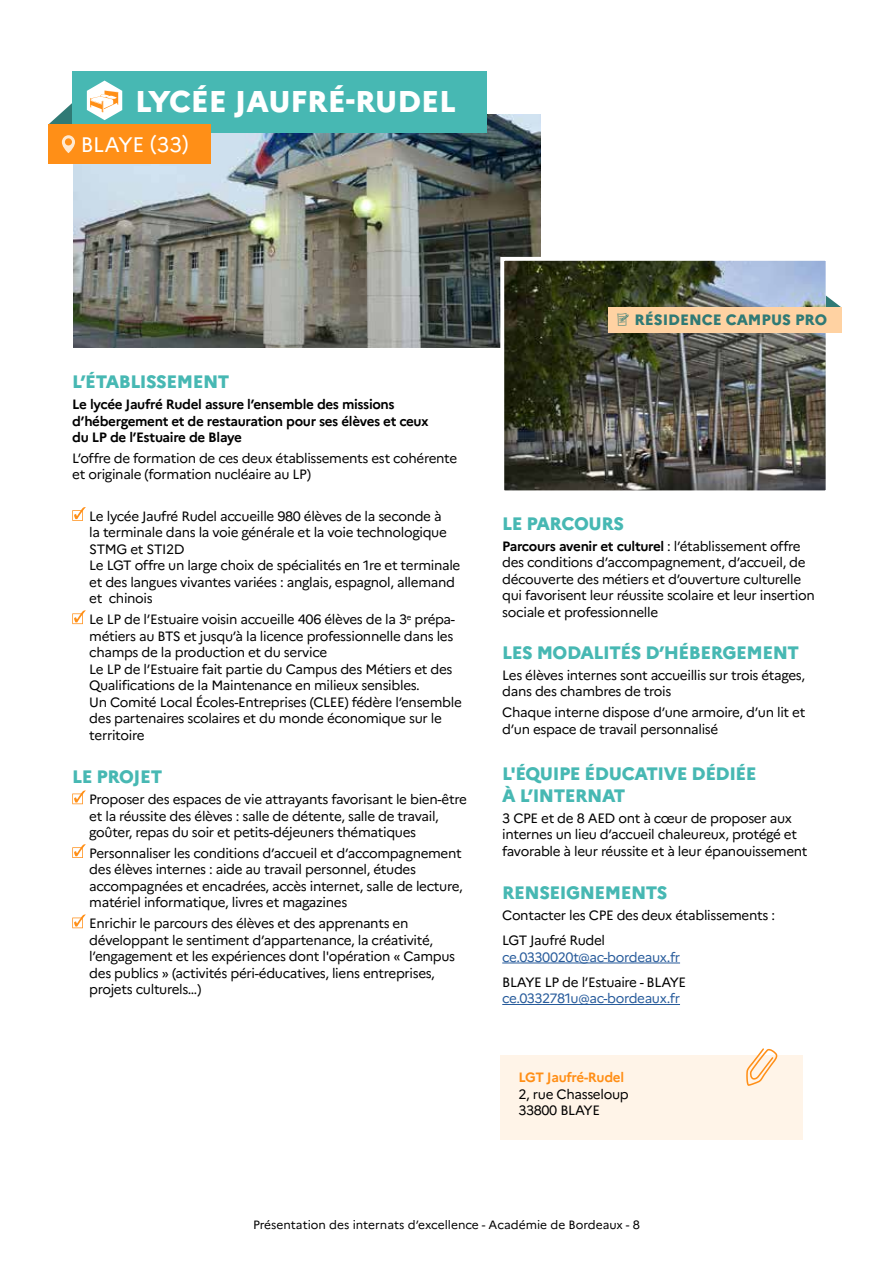
<style>
.page{position:relative;width:893px;height:1263px;background:#fff}
.page>*{position:absolute;margin:0;border:0;box-sizing:border-box;transform-origin:0 0}
.t1{font:800 30px "Marianne";color:#fff}
.t2{font:21px "Marianne";color:#fff}
.t3{font:800 18px/21.6px "Marianne";letter-spacing:-.025em;color:#47b8b3}
.t4{font:800 15px "Marianne";color:#307a75}
.t5{font:13.5px/16.5px "Marianne";letter-spacing:-.025em;color:#000}
.t6{font:700 13.5px/16.5px "Marianne";letter-spacing:-.025em;color:#000}
.t7{font:13.5px "Marianne";letter-spacing:-.03em;color:#275b9b}
.t8{font:700 13.5px "Marianne";letter-spacing:-.025em;color:#ff8f17}
.t9{font:12px "Marianne";color:#000}
.s1{font-weight:700}
</style>
<div class="page">
<img style="left:74px;top:114px;width:467px;height:234px">
<img style="left:505px;top:262px;width:319px;height:227px">
<div style="left:500px;top:257px;width:329px;height:237px;border:4px solid #fff"></div>
<div style="left:72px;top:71px;width:415px;height:61px;background:#47b8b3"></div>
<div style="left:48px;top:124px;width:162px;height:40px;background:#ff8f17"></div>
<svg style="left:49px;top:103px;width:26px;height:50px"></svg>
<svg style="left:87px;top:81px;width:35px;height:39px"></svg>
<svg style="left:72px;top:507px;width:14px;height:14px"></svg>
<svg style="left:72px;top:610px;width:14px;height:14px"></svg>
<svg style="left:72px;top:790px;width:14px;height:14px"></svg>
<svg style="left:72px;top:844px;width:14px;height:14px"></svg>
<svg style="left:72px;top:914px;width:14px;height:14px"></svg>
<div style="left:500px;top:1055px;width:303px;height:84px;background:#fff4e8"></div>
<svg style="left:746px;top:1048px;width:31px;height:38px"></svg>
<hr style="left:502px;top:962px;width:178px;height:1px;background:#275b9b">
<hr style="left:502px;top:1004px;width:178px;height:1px;background:#275b9b">
<svg style="left:826px;top:296px;width:15px;height:11px"></svg>
<div style="left:608px;top:307px;width:233px;height:26px;background:#ffd2a2"></div>
<h1 class="t1" style="left:135px;top:78px;width:322px">LYCÉE JAUFRÉ-RUDEL</h1>
<h2 class="t2" style="left:81px;top:128px;width:110px">BLAYE (33)</h2>
<h3 class="t3" style="left:72px;top:370px;width:159px">L’ÉTABLISSEMENT</h3>
<p class="t6" style="left:72px;top:395px;width:358px">Le lycée Jaufré Rudel assure l’ensemble des missions d’hébergement et de restauration pour ses élèves et ceux du LP de l’Estuaire de Blaye</p>
<p class="t5" style="left:72px;top:449px;width:387px">L’offre de formation de ces deux établissements est cohérente et originale (formation nucléaire au LP)</p>
<p class="t5" style="left:89px;top:507px;width:373px">Le lycée Jaufré Rudel accueille 980 élèves de la seconde à<br>la terminale dans la voie générale et la voie technologique STMG et STI2D<br>Le LGT offre un large choix de spécialités en 1re et terminale et des langues vivantes variées : anglais, espagnol, allemand et chinois</p>
<p class="t5" style="left:89px;top:610px;width:374px">Le LP de l’Estuaire voisin accueille 406 élèves de la 3<sup>e</sup> prépa&shy;métiers au BTS et jusqu’à la licence professionnelle dans les champs de la production et du service<br>Le LP de l’Estuaire fait partie du Campus des Métiers et des Qualifications de la Maintenance en milieux sensibles.<br>Un Comité Local Écoles-Entreprises (CLEE) fédère l’ensemble des partenaires scolaires et du monde économique sur le territoire</p>
<h3 class="t3" style="left:72px;top:765px;width:92px">LE PROJET</h3>
<p class="t5" style="left:89px;top:790px;width:379px">Proposer des espaces de vie attrayants favorisant le bien-être et la réussite des élèves : salle de détente, salle de travail, goûter, repas du soir et petits-déjeuners thématiques</p>
<p class="t5" style="left:89px;top:844px;width:375px">Personnaliser les conditions d’accueil et d’accompagnement des élèves internes : aide au travail personnel, études accompagnées et encadrées, accès internet, salle de lecture, matériel informatique, livres et magazines</p>
<p class="t5" style="left:89px;top:914px;width:367px">Enrichir le parcours des élèves et des apprenants en développant le sentiment d’appartenance, la créativité, l’engagement et les expériences dont l'opération « Campus des publics » (activités péri-éducatives, liens entreprises, projets culturels…)</p>
<p class="t4" style="left:635px;top:308px;width:194px">RÉSIDENCE CAMPUS PRO</p>
<h3 class="t3" style="left:502px;top:511px;width:123px">LE PARCOURS</h3>
<p class="t5" style="left:502px;top:537px;width:314px"><span class="s1">Parcours avenir et culturel</span> : l’établissement offre des conditions d’accompagnement, d’accueil, de découverte des métiers et d’ouverture culturelle qui favorisent leur réussite scolaire et leur insertion sociale et professionnelle</p>
<h3 class="t3" style="left:502px;top:640px;width:298px">LES MODALITÉS D’HÉBERGEMENT</h3>
<p class="t5" style="left:502px;top:666px;width:304px">Les élèves internes sont accueillis sur trois étages, dans des chambres de trois</p>
<p class="t5" style="left:502px;top:703px;width:305px">Chaque interne dispose d’une armoire, d’un lit et d’un espace de travail personnalisé</p>
<h3 class="t3" style="left:502px;top:761px;width:256px">L'ÉQUIPE ÉDUCATIVE DÉDIÉE<br>À L’INTERNAT</h3>
<p class="t5" style="left:502px;top:808px;width:307px">3 CPE et de 8 AED ont à cœur de proposer aux internes un lieu d’accueil chaleureux, protégé et favorable à leur réussite et à leur épanouissement</p>
<h3 class="t3" style="left:502px;top:881px;width:167px">RENSEIGNEMENTS</h3>
<p class="t5" style="left:502px;top:902px;width:274px;line-height:25px">Contacter les CPE des deux établissements :<br>LGT Jaufré Rudel</p>
<p class="t7" style="left:502px;top:946px;width:179px">ce.0330020t@ac-bordeaux.fr</p>
<p class="t5" style="left:502px;top:972px;width:185px">BLAYE LP de l’Estuaire - BLAYE</p>
<p class="t7" style="left:502px;top:988px;width:179px">ce.0332781u@ac-bordeaux.fr</p>
<p class="t8" style="left:519px;top:1067px;width:107px">LGT Jaufré-Rudel</p>
<p class="t5" style="left:519px;top:1085px;width:112px">2, rue Chasseloup<br>33800 BLAYE</p>
<p class="t9" style="left:253px;top:1216px;width:388px">Présentation des internats d’excellence - Académie de Bordeaux - 8</p>
</div>
